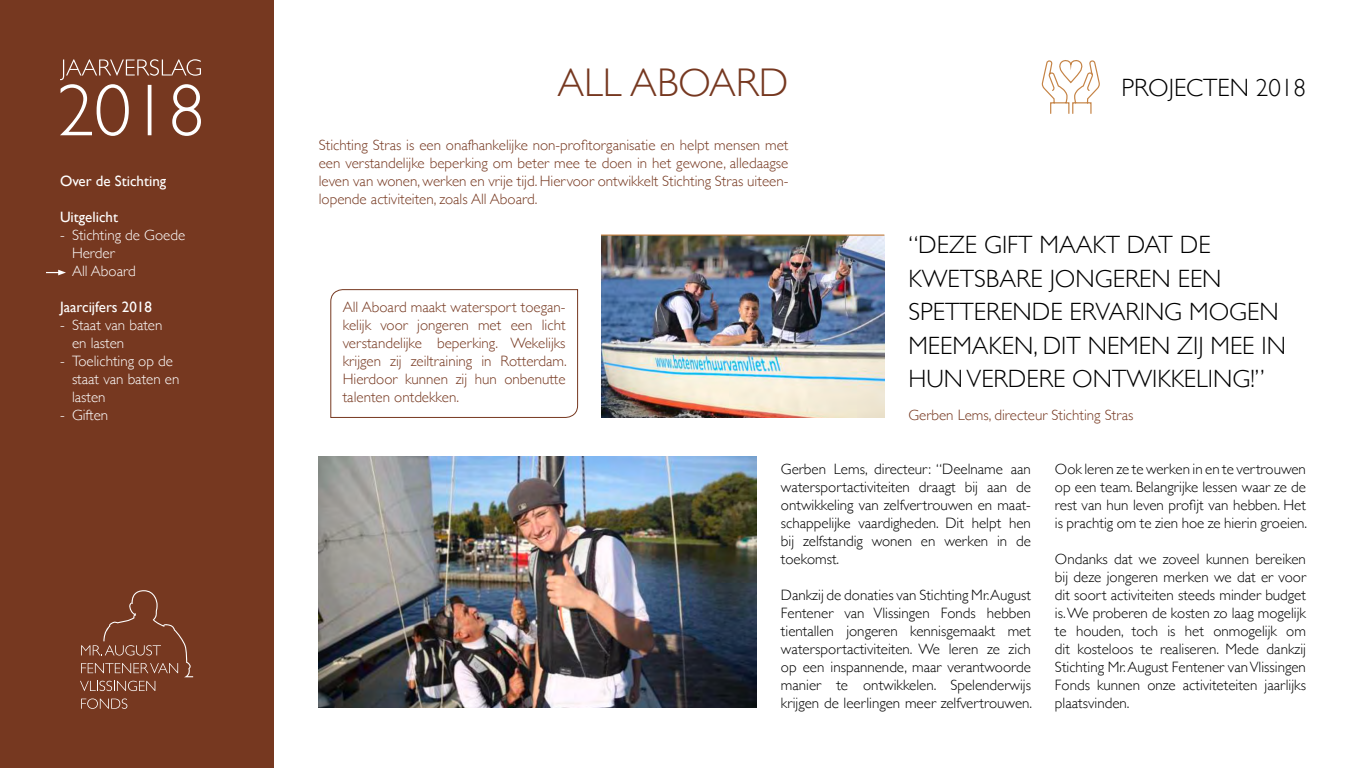
<style>
.page{position:relative;width:1366px;height:768px;background:#fff}
.page>*{position:absolute;margin:0;border:0;box-sizing:border-box;transform-origin:0 0}
.t1{font:300 40px "Gill Sans";color:#763820}
.t2{font:300 25px/33.6px "Gill Sans";color:#000}
.t3{font:300 15px/18px "Gill Sans";color:#000;text-align:justify}
.t4{font:300 15px/18px "Gill Sans";color:#763820;text-align:justify}
.t5{font:300 15px/18px "Gill Sans";color:#fff}
.t6{font:15px "Gill Sans";color:#fff}
</style>
<div class="page">
<img style="left:319px;top:456px;width:438px;height:252px">
<div style="left:0;top:0;width:273px;height:768px;background:#763820"></div>
<svg style="left:80px;top:590px;width:113px;height:101px"></svg>
<svg style="left:81px;top:698px;width:46px;height:11px"></svg>
<svg style="left:1041px;top:60px;width:59px;height:54px"></svg>
<img style="left:601px;top:236px;width:283px;height:182px">
<svg style="left:60px;top:59px;width:141px;height:77px"></svg>
<svg style="left:46px;top:270px;width:20px;height:5px"></svg>
<svg style="left:330px;top:289px;width:248px;height:129px"></svg>
<hr style="left:601px;top:235px;width:283px;height:1px;background:#c58345">
<p class="t6" style="left:60px;top:172px;width:108px">Over de Stichting</p>
<p class="t6" style="left:60px;top:208px;width:60px">Uitgelicht</p>
<p class="t5" style="left:72px;top:225px;width:115px;text-indent:-12px">- Stichting de Goede<br>Herder</p>
<p class="t5" style="left:60px;top:261px;width:77px">- All Aboard</p>
<p class="t6" style="left:60px;top:298px;width:93px">Jaarcijfers 2018</p>
<p class="t5" style="left:72px;top:315px;width:92px;text-indent:-12px">- Staat van baten en lasten</p>
<p class="t5" style="left:72px;top:351px;width:109px;text-indent:-12px">- Toelichting op de staat van baten en lasten</p>
<p class="t5" style="left:60px;top:405px;width:50px">- Giften</p>
<h1 class="t1" style="left:557px;top:51px;width:232px">ALL ABOARD</h1>
<h2 class="t2" style="left:1122px;top:70px;width:186px">PROJECTEN 2018</h2>
<p class="t4" style="left:319px;top:135px;width:471px">Stichting Stras is een onafhankelijke non-profitorganisatie en helpt mensen met een verstandelijke beperking om beter mee te doen in het gewone, alledaagse leven van wonen, werken en vrije tijd. Hiervoor ontwikkelt Stichting Stras uiteen&shy;lopende activiteiten, zoals All Aboard.</p>
<p class="t4" style="left:343px;top:297px;width:226px">All Aboard maakt watersport toegan&shy;kelijk voor jongeren met een licht verstandelijke beperking. Wekelijks krijgen zij zeiltraining in Rotterdam.<br>Hierdoor kunnen zij hun onbenutte talenten ontdekken.</p>
<h2 class="t2" style="left:908px;top:227px;width:379px">“DEZE GIFT MAAKT DAT DE<br>KWETSBARE JONGEREN EEN<br>SPETTERENDE ERVARING MOGEN<br>MEEMAKEN, DIT NEMEN ZIJ MEE IN<br>HUN VERDERE ONTWIKKELING!”</h2>
<p class="t4" style="left:908px;top:405px;width:227px">Gerben Lems, directeur Stichting Stras</p>
<p class="t3" style="left:781px;top:459px;width:252px">Gerben Lems, directeur: “Deelname aan watersportactiviteiten draagt bij aan de ontwikkeling van zelfvertrouwen en maat&shy;schappelijke vaardigheden. Dit helpt hen bij zelfstandig wonen en werken in de toekomst.</p>
<p class="t3" style="left:781px;top:585px;width:253px">Dankzij de donaties van Stichting Mr.August Fentener van Vlissingen Fonds hebben tientallen jongeren kennisgemaakt met watersportactiviteiten. We leren ze zich op een inspannende, maar verantwoorde manier te ontwikkelen. Spelenderwijs krijgen de leerlingen meer zelfvertrouwen.</p>
<p class="t3" style="left:1055px;top:459px;width:254px">Ook leren ze te werken in en te vertrouwen op een team. Belangrijke lessen waar ze de rest van hun leven profijt van hebben. Het is prachtig om te zien hoe ze hierin groeien.</p>
<p class="t3" style="left:1055px;top:549px;width:253px">Ondanks dat we zoveel kunnen bereiken bij deze jongeren merken we dat er voor dit soort activiteiten steeds minder budget is. We proberen de kosten zo laag mogelijk te houden, toch is het onmogelijk om dit kosteloos te realiseren. Mede dankzij Stichting Mr. August Fentener van Vlissingen Fonds kunnen onze activiteteiten jaarlijks plaatsvinden.</p>
</div>
